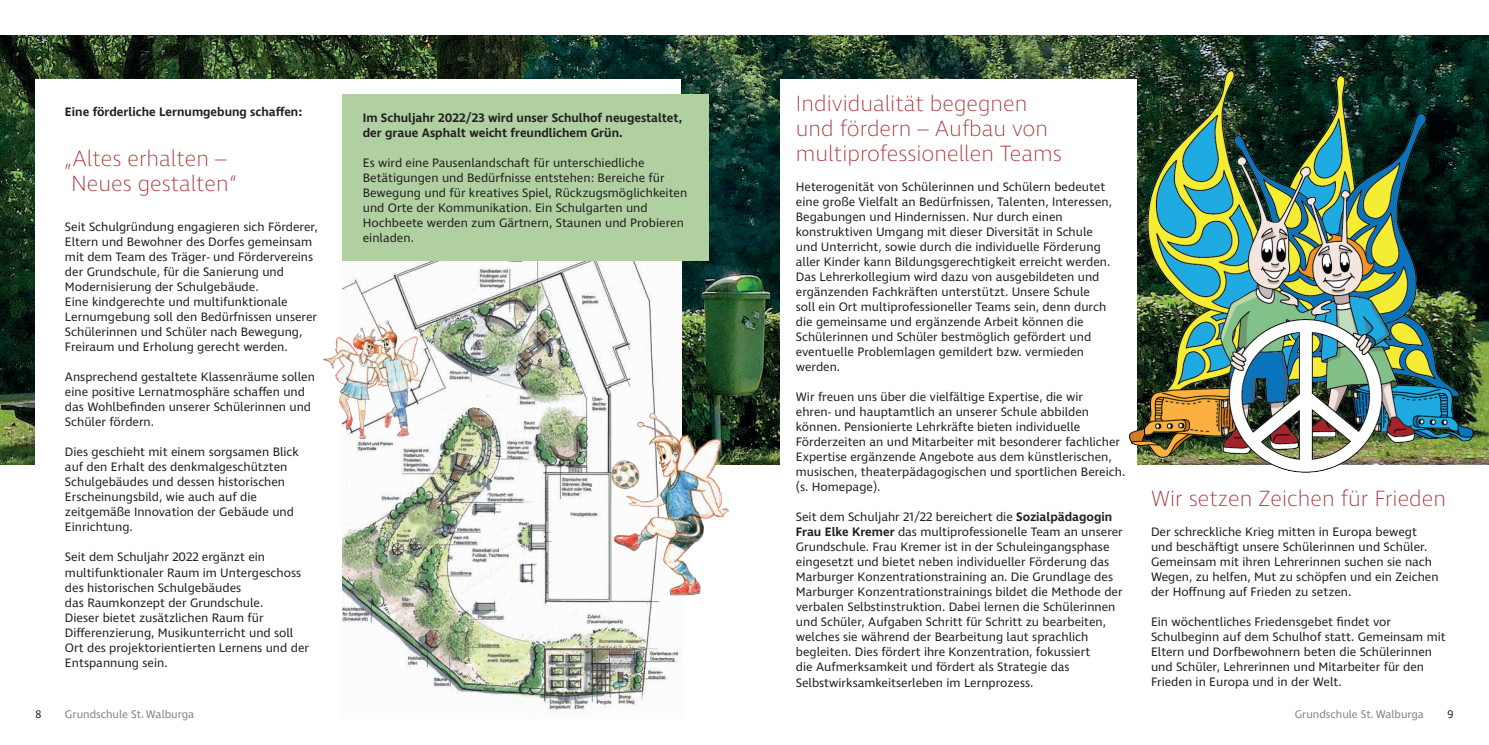
<style>
.page{position:relative;width:1489px;height:745px;background:#fff}
.page>*{position:absolute;margin:0;border:0;box-sizing:border-box;transform-origin:0 0}
.t1{font:200 22.5px/25px "Ingra";color:#a72b30}
.t2{font:12.5px/15px "Ingra";color:#231f20}
.t3{font:600 12.5px/15px "Ingra";color:#231f20}
.t4{font:11.25px "Ingra";color:#808285}
.t5{font:11.25px "Ingra";color:#231f20}
.s1{font-weight:600}
</style>
<div class="page">
<img style="left:0;top:35px;width:1488px;height:429px">
<div style="left:35px;top:80px;width:646px;height:393px;background:#fff"></div>
<img style="left:343px;top:260px;width:338px;height:453px">
<div style="left:780px;top:80px;width:356px;height:589px;background:#fff"></div>
<div style="left:343px;top:94px;width:366px;height:166px;background:#b0d0a1"></div>
<img style="left:323px;top:318px;width:102px;height:126px">
<img style="left:598px;top:406px;width:146px;height:205px">
<img style="left:1129px;top:70px;width:344px;height:402px">
<p class="t3" style="left:65px;top:105px;width:239px">Eine förderliche Lernumgebung schaffen:</p>
<h1 class="t1" style="left:65px;top:147px;width:173px">„Altes erhalten –<br>Neues gestalten“</h1>
<p class="t2" style="left:65px;top:220px;width:254px">Seit Schulgründung engagieren sich Förderer, Eltern und Bewohner des Dorfes gemeinsam mit dem Team des Träger- und Fördervereins der Grundschule, für die Sanierung und Modernisierung der Schulgebäude.<br>Eine kindgerechte und multifunktionale Lernumgebung soll den Bedürfnissen unserer Schülerinnen und Schüler nach Bewegung, Freiraum und Erholung gerecht werden.</p>
<p class="t2" style="left:65px;top:370px;width:251px">Ansprechend gestaltete Klassenräume sollen eine positive Lernatmosphäre schaffen und das Wohlbefinden unserer Schülerinnen und Schüler fördern.</p>
<p class="t2" style="left:65px;top:445px;width:235px">Dies geschieht mit einem sorgsamen Blick auf den Erhalt des denkmalgeschützten Schulgebäudes und dessen historischen Erscheinungsbild, wie auch auf die zeitgemäße Innovation der Gebäude und Einrichtung.</p>
<p class="t2" style="left:65px;top:550px;width:245px">Seit dem Schuljahr 2022 ergänzt ein multifunktionaler Raum im Untergeschoss des historischen Schulgebäudes<br>das Raumkonzept der Grundschule.<br>Dieser bietet zusätzlichen Raum für Differenzierung, Musikunterricht und soll Ort des projektorientierten Lernens und der Entspannung sein.</p>
<p class="t3" style="left:363px;top:111px;width:321px">Im Schuljahr 2022/23 wird unser Schulhof neugestaltet, der graue Asphalt weicht freundlichem Grün.</p>
<p class="t2" style="left:363px;top:156px;width:326px">Es wird eine Pausenlandschaft für unterschiedliche Betätigungen und Bedürfnisse entstehen: Bereiche für Bewegung und für kreatives Spiel, Rückzugsmöglichkeiten und Orte der Kommunikation. Ein Schulgarten und Hochbeete werden zum Gärtnern, Staunen und Probieren einladen.</p>
<h1 class="t1" style="left:795px;top:92px;width:267px">Individualität begegnen und fördern – Aufbau von multiprofessionellen Teams</h1>
<p class="t2" style="left:795px;top:180px;width:318px">Heterogenität von Schülerinnen und Schülern bedeutet eine große Vielfalt an Bedürfnissen, Talenten, Interessen, Begabungen und Hindernissen. Nur durch einen konstruktiven Umgang mit dieser Diversität in Schule und Unterricht, sowie durch die individuelle Förderung aller Kinder kann Bildungsgerechtigkeit erreicht werden.<br>Das Lehrerkollegium wird dazu von ausgebildeten und ergänzenden Fachkräften unterstützt. Unsere Schule soll ein Ort multiprofessioneller Teams sein, denn durch die gemeinsame und ergänzende Arbeit können die Schülerinnen und Schüler bestmöglich gefördert und eventuelle Problemlagen gemildert bzw. vermieden werden.</p>
<p class="t2" style="left:795px;top:390px;width:331px">Wir freuen uns über die vielfältige Expertise, die wir<br>ehren- und hauptamtlich an unserer Schule abbilden können. Pensionierte Lehrkräfte bieten individuelle Förderzeiten an und Mitarbeiter mit besonderer fachlicher Expertise ergänzende Angebote aus dem künstlerischen, musischen, theaterpädagogischen und sportlichen Bereich. (s. Homepage).</p>
<p class="t2" style="left:795px;top:510px;width:328px">Seit dem Schuljahr 21/22 bereichert die <span class="s1">Sozialpädagogin Frau Elke Kremer</span> das multiprofessionelle Team an unserer Grundschule. Frau Kremer ist in der Schuleingangsphase eingesetzt und bietet neben individueller Förderung das Marburger Konzentrationstraining an. Die Grundlage des Marburger Konzentrationstrainings bildet die Methode der verbalen Selbstinstruktion. Dabei lernen die Schülerinnen und Schüler, Aufgaben Schritt für Schritt zu bearbeiten, welches sie während der Bearbeitung laut sprachlich begleiten. Dies fördert ihre Konzentration, fokussiert<br>die Aufmerksamkeit und fördert als Strategie das Selbstwirksamkeitserleben im Lernprozess.</p>
<h1 class="t1" style="left:1150px;top:487px;width:296px">Wir setzen Zeichen für Frieden</h1>
<p class="t2" style="left:1150px;top:525px;width:289px">Der schreckliche Krieg mitten in Europa bewegt und beschäftigt unsere Schülerinnen und Schüler.<br>Gemeinsam mit ihren Lehrerinnen suchen sie nach Wegen, zu helfen, Mut zu schöpfen und ein Zeichen der Hoffnung auf Frieden zu setzen.</p>
<p class="t2" style="left:1150px;top:615px;width:296px">Ein wöchentliches Friedensgebet findet vor Schulbeginn auf dem Schulhof statt. Gemeinsam mit Eltern und Dorfbewohnern beten die Schülerinnen und Schüler, Lehrerinnen und Mitarbeiter für den Frieden in Europa und in der Welt.</p>
<p class="t5" style="left:35px;top:706px;width:7px">8</p>
<p class="t4" style="left:65px;top:706px;width:131px">Grundschule St. Walburga</p>
<p class="t4" style="left:1294px;top:706px;width:131px">Grundschule St. Walburga</p>
<p class="t5" style="left:1447px;top:706px;width:8px">9</p>
</div>
